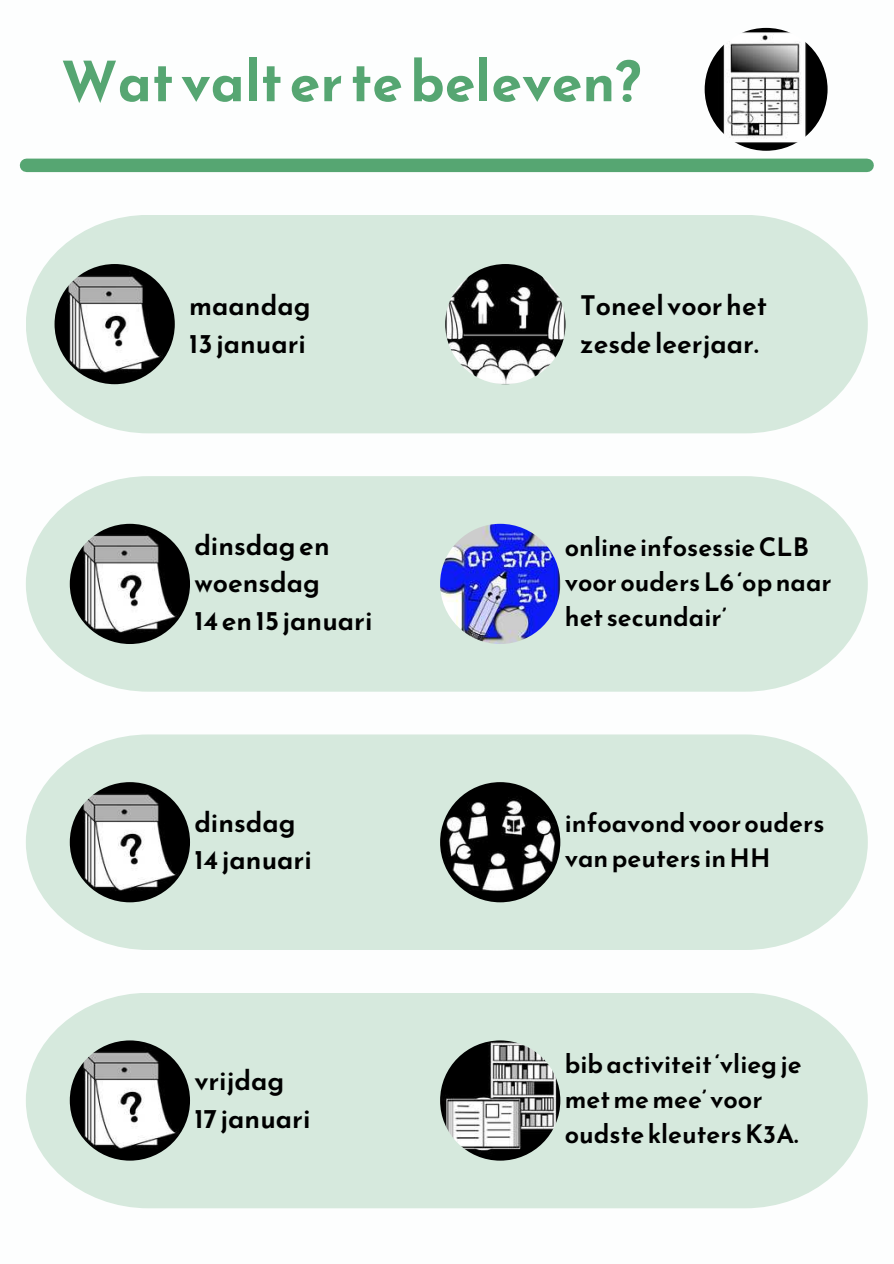
<style>
.page{position:relative;width:894px;height:1264px;background:#fff}
.page>*{position:absolute;margin:0;border:0;box-sizing:border-box;transform-origin:0 0}
.t1{font:700 55.5px "Reem Kufi";color:#56a672}
.t2{font:600 27px/37.2px "Reem Kufi";color:#000}
.t3{font:600 25.5px/34.8px "Reem Kufi";color:#000}
</style>
<div class="page">
<div style="left:27px;top:159px;width:839px;height:13px;background:#56a672"></div>
<img style="left:704px;top:28px;width:123px;height:123px;border-radius:50%">
<div style="left:26px;top:215px;width:841px;height:218px;background:#d6e9dd"></div>
<img style="left:55px;top:264px;width:120px;height:120px;border-radius:50%">
<img style="left:445px;top:264px;width:120px;height:120px;border-radius:50%">
<svg style="left:26px;top:476px;width:841px;height:215px;background:#d8eadf"></svg>
<img style="left:70px;top:524px;width:120px;height:120px;border-radius:50%">
<img style="left:440px;top:524px;width:120px;height:120px;border-radius:50%">
<svg style="left:26px;top:734px;width:841px;height:216px;background:#d8eadf"></svg>
<img style="left:70px;top:782px;width:120px;height:120px;border-radius:50%">
<img style="left:440px;top:782px;width:120px;height:120px;border-radius:50%">
<svg style="left:26px;top:993px;width:841px;height:215px;background:#d8eadf"></svg>
<img style="left:70px;top:1040px;width:120px;height:120px;border-radius:50%">
<img style="left:440px;top:1040px;width:120px;height:120px;border-radius:50%">
<h1 class="t1" style="left:61px;top:35px;width:581px">Wat valt er te beleven?</h1>
<p class="t2" style="left:189px;top:286px;width:123px">maandag<br>13 januari</p>
<p class="t2" style="left:580px;top:286px;width:188px">Toneel voor het zesde leerjaar.</p>
<p class="t2" style="left:194px;top:526px;width:180px">dinsdag en woensdag<br>14 en 15 januari</p>
<p class="t2" style="left:194px;top:802px;width:119px">dinsdag<br>14 januari</p>
<p class="t2" style="left:194px;top:1061px;width:118px">vrijdag<br>17 januari</p>
<p class="t3" style="left:564px;top:529px;width:268px">online infosessie CLB voor ouders L6 8op naar het secundair9</p>
<p class="t3" style="left:564px;top:804px;width:261px">infoavond voor ouders van peuters in HH</p>
<p class="t3" style="left:564px;top:1045px;width:238px">bib activiteit 8vlieg je met me mee9 voor oudste kleuters K3A.</p>
</div>
